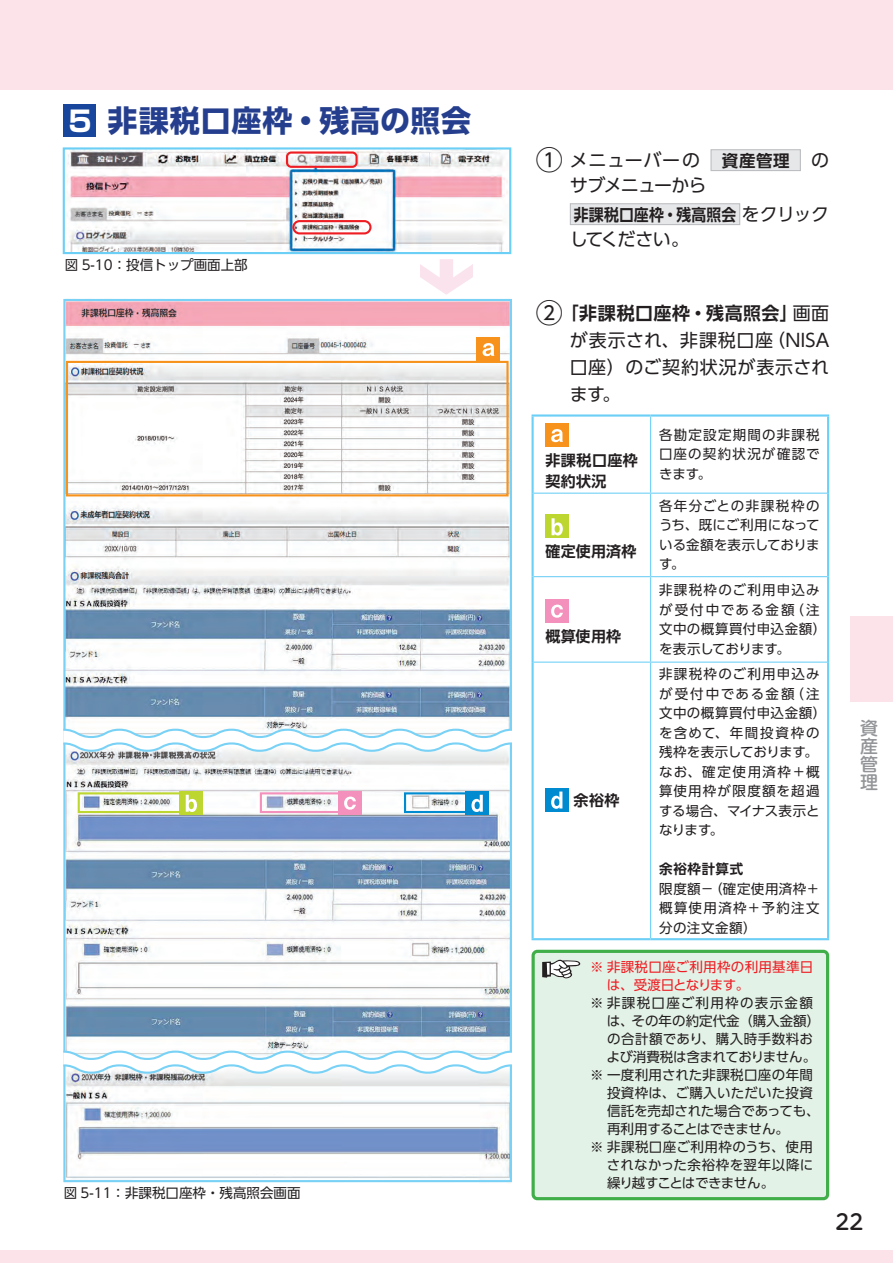
<style>
.page{position:relative;width:893px;height:1263px;background:#fff}
.page>*{position:absolute;margin:0;border:0;box-sizing:border-box;transform-origin:0 0}
.t1{font:700 30px "UD Shin Go Pro";letter-spacing:.025em;color:#253f8e}
.t2{font:500 21px "UD Shin M Go Pro";color:#231f20}
.t3{font:18px/27px "UD Shin Go Pro";letter-spacing:.01em;color:#231f20;text-align:justify}
.t4{font:18px/25px "UD Shin Go Pro";letter-spacing:-.015em;color:#231f20}
.t5{font:700 18px "UD Shin Go Pro De";letter-spacing:.03em;color:#231f20}
.t6{font:500 18px/18.1px "UD Shin M Go Pro";color:#939598;text-align:justify}
.t7{font:700 16.5px "UD Shin Go Pro De";letter-spacing:.01em;color:#231f20;scale:.9 1}
.t8{font:700 15px/21px "UD Shin Go Pro De";letter-spacing:.025em;color:#231f20}
.t9{font:13.5px/19.5px "UD Shin Go Pro";letter-spacing:.03em;color:#231f20;text-align:justify}
.t10{font:13.5px/19.5px "UD Shin Go Pro";letter-spacing:.075em;color:#231f20}
.t11{font:13.5px "UD Shin Go Pro";color:#231f20}
.t12{font:13.5px/19.5px "UD Shin Go Pro";letter-spacing:.055em;color:#231f20}
.t13{font:13.5px/18px "UD Shin Go Pro";letter-spacing:.025em;color:#ee1d23}
.t14{font:13.5px "UD Shin Go Pro";letter-spacing:-.03em;color:#231f20}
.t15{font:13.5px "UD Shin Go Pro";letter-spacing:-.01em;color:#231f20}
.t16{font:13.5px "UD Shin Go Pro";letter-spacing:.1em;color:#231f20}
.t17{font:13.5px "UD Shin Go Pro";letter-spacing:-.035em;color:#231f20}
.t18{font:13.5px "UD Shin Go Pro";letter-spacing:-.06em;color:#231f20}
.t19{font:700 13.5px "UD Shin Go Pro De";letter-spacing:.055em;color:#231f20}
.s1{font-family:"Shin Go Pro";font-size:28.5px;color:#fff}
.s2{font-size:27px}
.s3{font-family:"UD Shin Go Pro De";font-weight:700;font-size:16.5px}
.s4{font-family:"UD Shin Go Pro";font-weight:400;font-size:18px}
.s5{font-family:"UD Shin Go Pro";font-weight:400;font-size:27px}
.s6{font-family:"UD Shin Go Pro";font-weight:400}
</style>
<div class="page">
<div style="left:0;top:1250px;width:893px;height:13px;background:#fce2e9"></div>
<div style="left:0;top:0;width:893px;height:89px;background:#fce2e9"></div>
<div style="left:850px;top:617px;width:43px;height:85px;background:#fce2e9"></div>
<div style="left:64px;top:104px;width:32px;height:33px;background:#18469d"></div>
<div style="left:711px;top:150px;width:89px;height:21px;background:#e6e7e9"></div>
<div style="left:710px;top:149px;width:91px;height:22px;border:1px solid #bcbdc0"></div>
<div style="left:570px;top:204px;width:170px;height:21px;background:#e6e7e9"></div>
<div style="left:570px;top:203px;width:170px;height:22px;border:1px solid #bcbdc0"></div>
<hr style="left:531px;top:414px;width:120px;height:3px;background:#6bcff6">
<hr style="left:531px;top:417px;width:3px;height:76px;background:#6bcff6">
<hr style="left:651px;top:414px;width:178px;height:3px;background:#6bcff6">
<hr style="left:827px;top:417px;width:2px;height:76px;background:#6bcff6">
<hr style="left:531px;top:493px;width:3px;height:84px;background:#6bcff6">
<hr style="left:827px;top:493px;width:2px;height:84px;background:#6bcff6">
<hr style="left:531px;top:577px;width:3px;height:85px;background:#6bcff6">
<hr style="left:827px;top:577px;width:2px;height:85px;background:#6bcff6">
<hr style="left:531px;top:662px;width:3px;height:276px;background:#6bcff6">
<hr style="left:827px;top:662px;width:2px;height:276px;background:#6bcff6">
<hr style="left:531px;top:938px;width:120px;height:2px;background:#6bcff6">
<hr style="left:651px;top:938px;width:178px;height:2px;background:#6bcff6">
<hr style="left:650px;top:417px;width:1px;height:76px;background:#6bcff6">
<hr style="left:534px;top:493px;width:117px;height:1px;background:#6bcff6">
<hr style="left:651px;top:493px;width:176px;height:1px;background:#6bcff6">
<hr style="left:650px;top:494px;width:1px;height:82px;background:#6bcff6">
<hr style="left:534px;top:576px;width:117px;height:1px;background:#6bcff6">
<hr style="left:651px;top:576px;width:176px;height:1px;background:#6bcff6">
<hr style="left:650px;top:577px;width:1px;height:85px;background:#6bcff6">
<hr style="left:534px;top:662px;width:117px;height:1px;background:#6bcff6">
<hr style="left:651px;top:662px;width:176px;height:1px;background:#6bcff6">
<hr style="left:650px;top:663px;width:1px;height:275px;background:#6bcff6">
<div style="left:545px;top:423px;width:24px;height:24px;background:#f7931d"></div>
<svg style="left:551px;top:429px;width:12px;height:13px"></svg>
<div style="left:545px;top:515px;width:24px;height:23px;background:#bed630"></div>
<svg style="left:552px;top:518px;width:11px;height:17px"></svg>
<div style="left:545px;top:599px;width:24px;height:23px;background:#f390bc"></div>
<svg style="left:551px;top:605px;width:12px;height:13px"></svg>
<div style="left:545px;top:788px;width:24px;height:23px;background:#008ad0"></div>
<svg style="left:551px;top:791px;width:11px;height:18px"></svg>
<img style="left:66px;top:150px;width:442px;height:101px">
<div style="left:63px;top:147px;width:448px;height:107px;border:2px solid #6bcff6"></div>
<img style="left:66px;top:302px;width:443px;height:426px">
<img style="left:66px;top:753px;width:443px;height:296px">
<img style="left:65px;top:1075px;width:445px;height:108px">
<svg style="left:420px;top:259px;width:53px;height:36px"></svg>
<div style="left:533px;top:951px;width:295px;height:248px;background:#e3f2e7;border-radius:4px"></div>
<div style="left:531px;top:950px;width:298px;height:250px;border:3px solid #40ae49;border-radius:4px"></div>
<svg style="left:542px;top:960px;width:38px;height:18px"></svg>
<div style="left:66px;top:361px;width:443px;height:135px;border:2px solid #f7931d"></div>
<div style="left:477px;top:337px;width:23px;height:24px;background:#f7931d"></div>
<svg style="left:483px;top:343px;width:12px;height:13px"></svg>
<div style="left:292px;top:220px;width:80px;height:14px;border:2px solid #ee1d23;border-radius:6px"></div>
<div style="left:286px;top:151px;width:72px;height:17px;border:2px solid #ee1d23;border-radius:4px"></div>
<svg style="left:63px;top:1049px;width:449px;height:26px"></svg>
<svg style="left:63px;top:728px;width:449px;height:25px"></svg>
<div style="left:78px;top:792px;width:106px;height:21px;border:2px solid #bed630"></div>
<div style="left:260px;top:792px;width:88px;height:21px;border:2px solid #f390bc"></div>
<div style="left:404px;top:792px;width:67px;height:21px;border:2px solid #008ad0"></div>
<div style="left:180px;top:791px;width:23px;height:23px;background:#bed630"></div>
<svg style="left:186px;top:795px;width:11px;height:17px"></svg>
<div style="left:338px;top:791px;width:24px;height:23px;background:#f390bc"></div>
<svg style="left:344px;top:796px;width:12px;height:14px"></svg>
<div style="left:466px;top:791px;width:23px;height:23px;background:#008ad0"></div>
<svg style="left:471px;top:795px;width:12px;height:17px"></svg>
<h1 class="t1" style="left:68px;top:96px;width:404px"><span class="s1">5</span> 非課税口座枠・残高の照会</h1>
<p class="t11" style="left:65px;top:253px;width:184px">図 5-10：投信トップ画面上部</p>
<p class="t11" style="left:64px;top:1181px;width:238px">図 5-11：非課税口座枠・残高照会画面</p>
<h3 class="t4" style="left:570px;top:147px;width:261px;text-indent:-34px"><span class="s2">①</span> メニューバーの <span class="s3">資産管理</span> のサブメニューから</h3>
<p class="t7" style="left:574px;top:201px;width:285px">非課税口座枠・残高照会<span class="s4">をクリック</span></p>
<h3 class="t3" style="left:570px;top:225px;width:121px">してください。</h3>
<h3 class="t5" style="left:536px;top:298px;width:295px"><span class="s5">②</span>「非課税口座枠・残高照会」<span class="s6">画面</span></h3>
<h3 class="t3" style="left:570px;top:326px;width:261px">が表示され、非課税口座（NISA口座）のご契約状況が表示されます。</h3>
<p class="t8" style="left:545px;top:449px;width:94px">非課税口座枠契約状況</p>
<p class="t8" style="left:545px;top:540px;width:93px">確定使用済枠</p>
<p class="t8" style="left:545px;top:625px;width:77px">概算使用枠</p>
<p class="t8" style="left:574px;top:790px;width:47px">余裕枠</p>
<p class="t9" style="left:659px;top:425px;width:162px">各勘定設定期間の非課税口座の契約状況が確認できます。</p>
<p class="t9" style="left:659px;top:495px;width:162px">各年分ごとの非課税枠のうち、既にご利用になっている金額を表示しております。</p>
<p class="t12" style="left:659px;top:580px;width:169px">非課税枠のご利用申込みが受付中である金額（注文中の概算買付申込金額）を表示しております。</p>
<p class="t10" style="left:659px;top:664px;width:169px">非課税枠のご利用申込みが受付中である金額（注文中の概算買付申込金額）を含めて、年間投資枠の残枠を表示しております。なお、確定使用済枠＋概算使用枠が限度額を超過する場合、マイナス表示となります。</p>
<p class="t19" style="left:659px;top:858px;width:86px">余裕枠計算式</p>
<p class="t9" style="left:659px;top:878px;width:162px">限度額－（確定使用済枠＋概算使用済枠＋予約注文分の注文金額）</p>
<p class="t13" style="left:607px;top:957px;width:208px;text-indent:-17px">※ 非課税口座ご利用枠の利用基準日は、受渡日となります。</p>
<p class="t16" style="left:590px;top:992px;width:224px">※ 非課税口座ご利用枠の表示金額</p>
<p class="t11" style="left:607px;top:1010px;width:215px">は、その年の約定代金（購入金額）</p>
<p class="t9" style="left:607px;top:1029px;width:208px">の合計額であり、購入時手数料お</p>
<p class="t14" style="left:606px;top:1046px;width:211px">よび消費税は含まれておりません。</p>
<p class="t9" style="left:590px;top:1065px;width:225px">※ 一度利用された非課税口座の年間</p>
<p class="t9" style="left:607px;top:1083px;width:207px">投資枠は、ご購入いただいた投資</p>
<p class="t15" style="left:607px;top:1100px;width:214px">信託を売却された場合であっても、</p>
<p class="t17" style="left:607px;top:1118px;width:184px">再利用することはできません。</p>
<p class="t9" style="left:590px;top:1137px;width:224px">※ 非課税口座ご利用枠のうち、使用</p>
<p class="t9" style="left:607px;top:1155px;width:208px">されなかった余裕枠を翌年以降に</p>
<p class="t18" style="left:607px;top:1172px;width:169px">繰り越すことはできません。</p>
<h3 class="t6" style="left:860px;top:718px;width:19px">資産管理</h3>
<h2 class="t2" style="left:835px;top:1204px;width:29px">22</h2>
</div>
